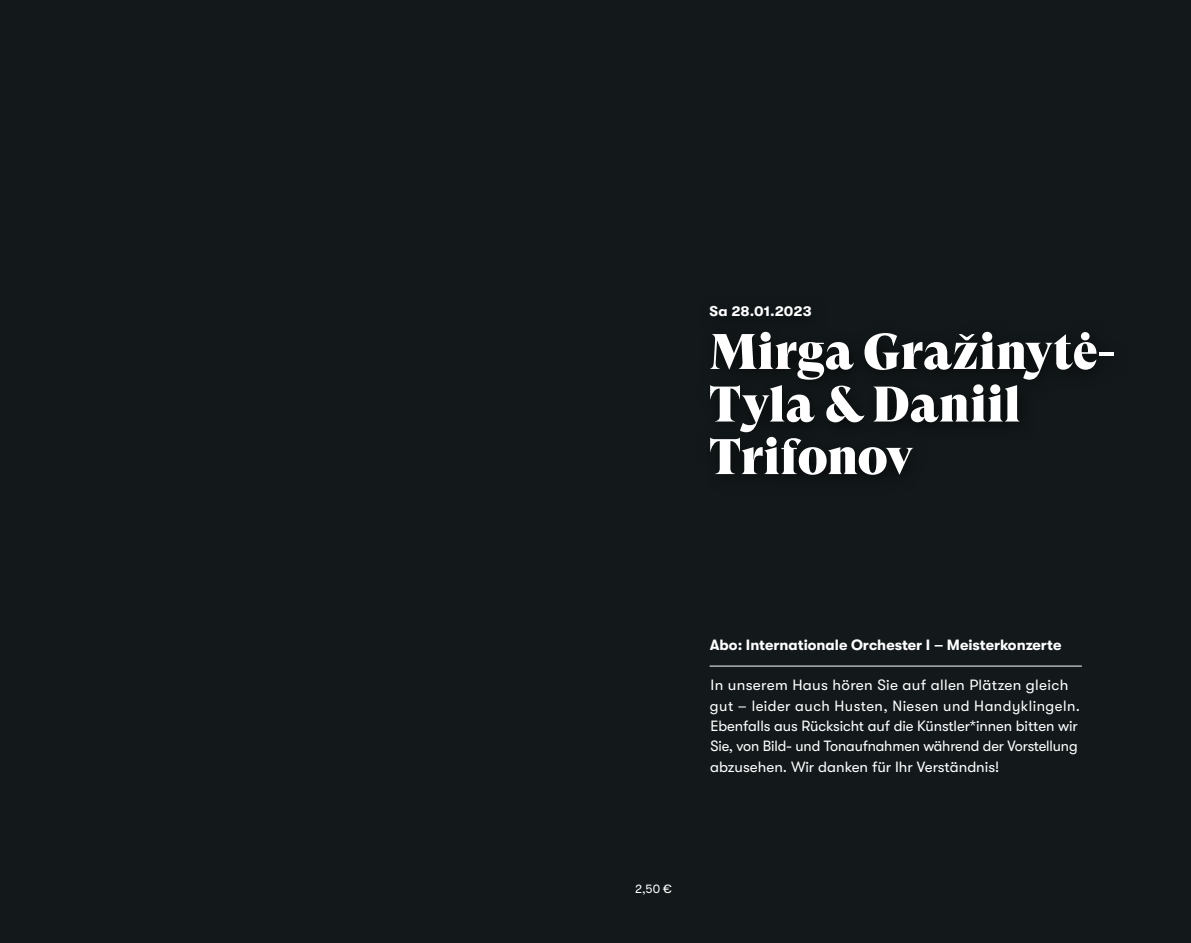
<style>
.page{position:relative;width:1191px;height:943px;background:#13191b}
.page>*{position:absolute;margin:0;border:0;box-sizing:border-box;transform-origin:0 0}
.t1{font:49.88px/52.5px "GT Super Display Super";color:#fff}
.t2{font:14.88px/20.3px "GT Walsheim";color:#fff}
.t3{font:700 14.88px "GT Walsheim";color:#fff}
.t4{font:700 14.17px "GT Walsheim";letter-spacing:.005em;color:#fff;scale:1.05 1}
.t5{font:12.25px "GT Walsheim";color:#fff}
</style>
<div class="page">
<hr style="left:709px;top:665px;width:372px;height:1px;background:#fff">
<p class="t4" style="left:709px;top:303px;width:99px">Sa 28.01.2023</p>
<h1 class="t1" style="left:709px;top:326px;width:407px">Mirga Gražinytė-<br>Tyla &amp; Daniil<br>Trifonov</h1>
<p class="t3" style="left:710px;top:636px;width:353px">Abo: Internationale Orchester I – Meisterkonzerte</p>
<p class="t2" style="left:710px;top:675px;width:372px">In unserem Haus hören Sie auf allen Plätzen gleich gut – leider auch Husten, Niesen und Handyklingeln.<br>Ebenfalls aus Rücksicht auf die Künstler*innen bitten wir Sie, von Bild- und Tonaufnahmen während der Vorstellung abzusehen. Wir danken für Ihr Verständnis!</p>
<p class="t5" style="left:635px;top:881px;width:39px">2,50 €</p>
</div>
